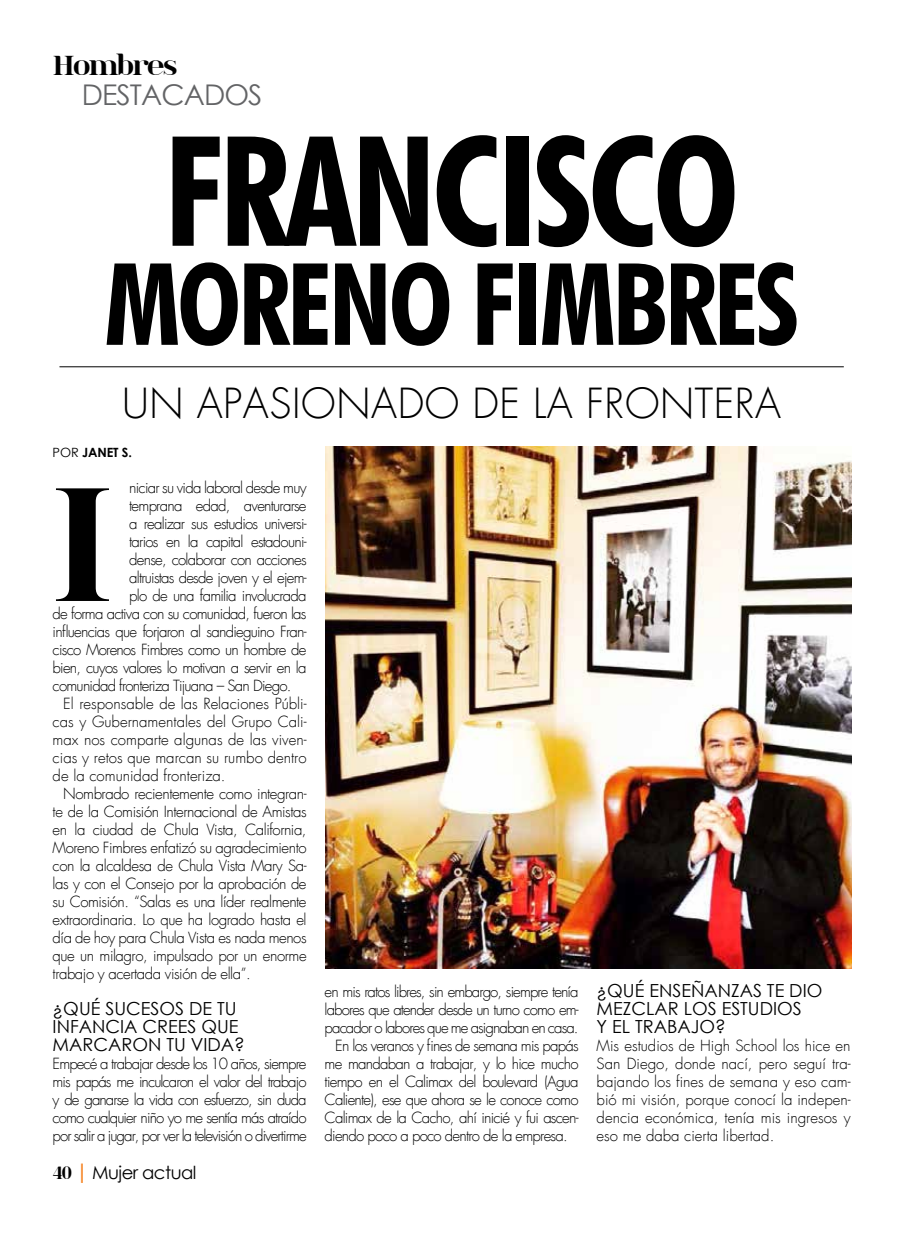
<style>
.page{position:relative;width:915px;height:1234px;background:#fff}
.page>*{position:absolute;margin:0;border:0;box-sizing:border-box;transform-origin:0 0}
.t1{font:700 169.5px "spinwerad";color:#000}
.t2{font:700 condensed 153px "Futura BT";letter-spacing:-.03em;color:#000}
.t3{font:700 condensed 114px "Futura BT";letter-spacing:-.03em;color:#000}
.t4{font:300 40.5px "Futura";letter-spacing:.015em;color:#000}
.t5{font:28.5px "Century Gothic";letter-spacing:-.03em;color:#636466}
.t6{font:700 28.5px "spinwerad";letter-spacing:-.05em;color:#000}
.t7{font:18px/18px "Century Gothic";color:#000}
.t8{font:18px "Century Gothic";letter-spacing:-.03em;color:#000}
.t9{font:300 15px/18px "Futura";letter-spacing:-.05em;color:#000;text-align:justify}
.t10{font:300 15px "Futura";letter-spacing:-.03em;color:#000}
.t11{font:300 15px "Futura";color:#000}
.t12{font:700 12.75px "Century Gothic";letter-spacing:-.01em;color:#000}
.s1{font-weight:400}
.s2{font-family:"spinwerad";font-weight:700}
.s3{font-weight:700;font-size:21px;color:#f58220}
</style>
<div class="page">
<img style="left:325px;top:446px;width:525px;height:522px">
<hr style="left:59px;top:366px;width:784px;height:1px;background:#000">
<h3 class="t6" style="left:53px;top:45px;width:125px">Hombres</h3>
<h3 class="t5" style="left:82px;top:75px;width:182px">DESTACADOS</h3>
<h2 class="t2" style="left:164px;top:98px;width:576px">FRANCISCO</h2>
<h3 class="t3" style="left:104px;top:235px;width:696px">MORENO FIMBRES</h3>
<h3 class="t4" style="left:122px;top:378px;width:660px">UN APASIONADO DE LA FRONTERA</h3>
<p class="t12" style="left:53px;top:442px;width:81px"><span class="s1">POR</span> JANET S.</p>
<h1 class="t1" style="left:53px;top:424px;width:61px">I</h1>
<p class="t9" style="left:129px;top:479px;width:179px">niciar su vida laboral desde muy</p>
<p class="t9" style="left:129px;top:497px;width:179px">temprana edad, aventurarse</p>
<p class="t9" style="left:129px;top:515px;width:179px">a realizar sus estudios universi-</p>
<p class="t9" style="left:129px;top:533px;width:179px">tarios en la capital estadouni-</p>
<p class="t9" style="left:129px;top:551px;width:179px">dense, colaborar con acciones</p>
<p class="t9" style="left:129px;top:569px;width:179px">altruistas desde joven y el ejem-</p>
<p class="t9" style="left:129px;top:587px;width:179px">plo de una familia involucrada</p>
<p class="t9" style="left:53px;top:605px;width:255px">de forma activa con su comunidad, fueron las</p>
<p class="t9" style="left:53px;top:623px;width:255px">influencias que forjaron al sandieguino Fran-</p>
<p class="t9" style="left:53px;top:641px;width:255px">cisco Morenos Fimbres como un hombre de</p>
<p class="t9" style="left:53px;top:659px;width:255px">bien, cuyos valores lo motivan a servir en la</p>
<p class="t9" style="left:53px;top:677px;width:240px">comunidad fronteriza Tijuana – San Diego.</p>
<p class="t11" style="left:63px;top:694px;width:245px">El responsable de las Relaciones Públi-</p>
<p class="t11" style="left:53px;top:712px;width:255px">cas y Gubernamentales del Grupo Cali-</p>
<p class="t11" style="left:53px;top:730px;width:255px">max nos comparte algunas de las viven-</p>
<p class="t11" style="left:53px;top:748px;width:255px">cias y retos que marcan su rumbo dentro</p>
<p class="t11" style="left:53px;top:766px;width:174px">de la comunidad fronteriza.</p>
<p class="t10" style="left:63px;top:784px;width:245px">Nombrado recientemente como integran-</p>
<p class="t10" style="left:53px;top:802px;width:255px">te de la Comisión Internacional de Amistas</p>
<p class="t10" style="left:53px;top:820px;width:255px">en la ciudad de Chula Vista, California,</p>
<p class="t10" style="left:53px;top:838px;width:255px">Moreno Fimbres enfatizó su agradecimiento</p>
<p class="t10" style="left:53px;top:856px;width:255px">con la alcaldesa de Chula Vista Mary Sa-</p>
<p class="t10" style="left:53px;top:874px;width:255px">las y con el Consejo por la aprobación de</p>
<p class="t10" style="left:53px;top:892px;width:255px">su Comisión. “Salas es una líder realmente</p>
<p class="t10" style="left:53px;top:910px;width:255px">extraordinaria. Lo que ha logrado hasta el</p>
<p class="t10" style="left:53px;top:928px;width:255px">día de hoy para Chula Vista es nada menos</p>
<p class="t10" style="left:53px;top:946px;width:255px">que un milagro, impulsado por un enorme</p>
<p class="t10" style="left:53px;top:964px;width:200px">trabajo y acertada visión de ella”.</p>
<p class="t7" style="left:53px;top:999px;width:194px">¿QUÉ SUCESOS DE TU<br>INFANCIA CREES QUE<br>MARCARON TU VIDA?</p>
<p class="t9" style="left:53px;top:1055px;width:255px">Empecé a trabajar desde los 10 años, siempre mis papás me inculcaron el valor del trabajo y de ganarse la vida con esfuerzo, sin duda como cualquier niño yo me sentía más atraído por salir a jugar, por ver la televisión o divertirme</p>
<p class="t8" style="left:53px;top:1159px;width:145px"><span class="s2">40</span> <span class="s3">|</span> Mujer actual</p>
<p class="t9" style="left:324px;top:983px;width:255px">en mis ratos libres, sin embargo, siempre tenía</p>
<p class="t9" style="left:324px;top:1001px;width:255px">labores que atender desde un turno como em-</p>
<p class="t9" style="left:324px;top:1019px;width:255px">pacador o labores que me asignaban en casa.</p>
<p class="t9" style="left:335px;top:1037px;width:245px">En los veranos y fines de semana mis papás</p>
<p class="t9" style="left:324px;top:1055px;width:255px">me mandaban a trabajar, y lo hice mucho</p>
<p class="t9" style="left:324px;top:1073px;width:255px">tiempo en el Calimax del boulevard (Agua</p>
<p class="t9" style="left:324px;top:1091px;width:255px">Caliente), ese que ahora se le conoce como</p>
<p class="t9" style="left:324px;top:1109px;width:255px">Calimax de la Cacho, ahí inicié y fui ascen-</p>
<p class="t9" style="left:324px;top:1127px;width:244px">diendo poco a poco dentro de la empresa.</p>
<p class="t7" style="left:596px;top:981px;width:227px">¿QUÉ ENSEÑANZAS TE DIO<br>MEZCLAR LOS ESTUDIOS<br>Y EL TRABAJO?</p>
<p class="t9" style="left:596px;top:1037px;width:255px">Mis estudios de High School los hice en San Diego, donde nací, pero seguí tra&shy;bajando los fines de semana y eso cam&shy;bió mi visión, porque conocí la indepen&shy;dencia económica, tenía mis ingresos y eso me daba cierta libertad.</p>
</div>
